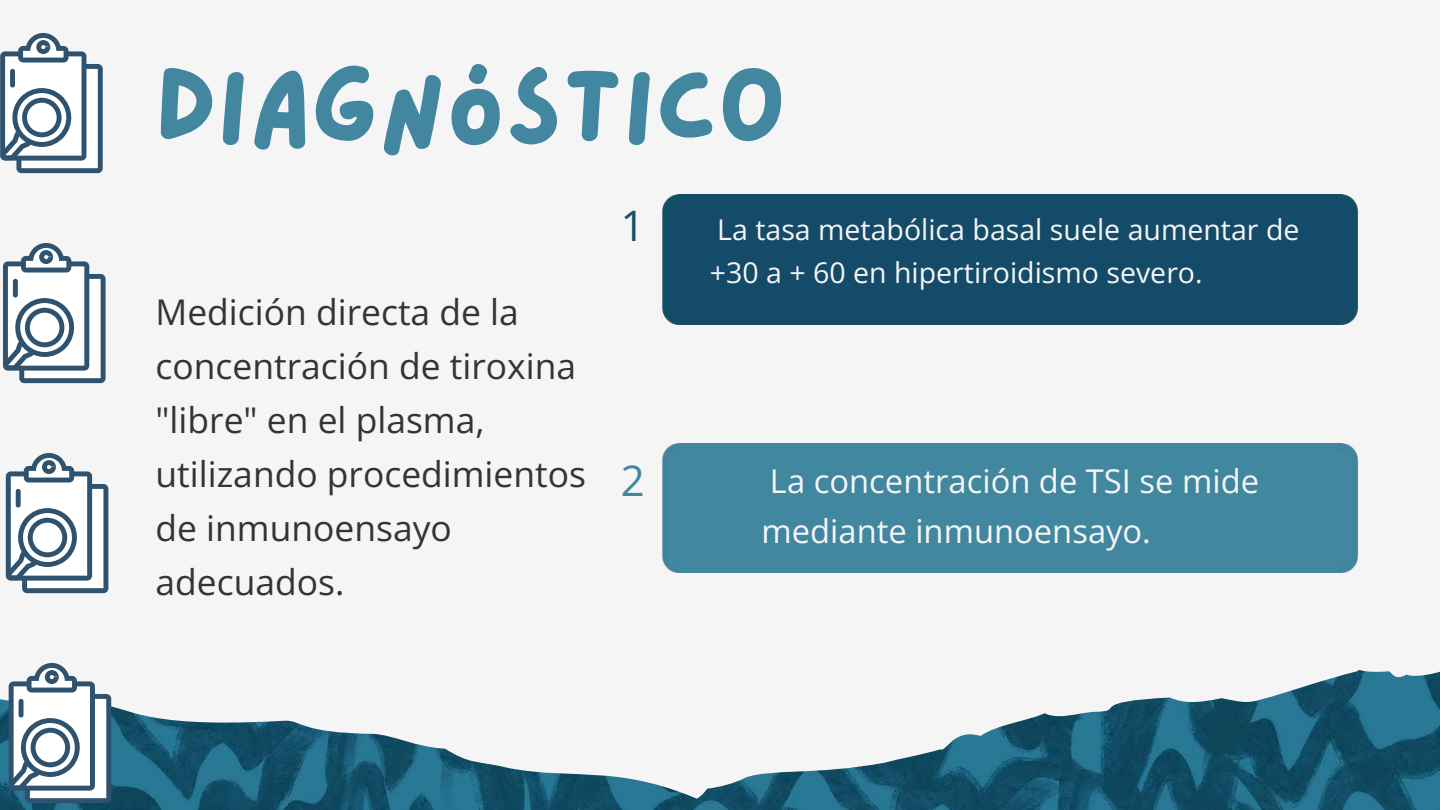
<style>
.page{position:relative;width:1440px;height:810px;background:#f5f5f5}
.page>*{position:absolute;margin:0;border:0;box-sizing:border-box;transform-origin:0 0}
.t1{font:106.3px "Lazydog";color:#42869f}
.t2{font:42px "Open Sans";color:#145068}
.t3{font:42px "Open Sans";color:#42869f}
.t4{font:35.4px/54px "Open Sans";color:#343434}
.t5{font:32.8px/49.5px "Open Sans";color:#f5f5f5}
.t6{font:28.5px/43.5px "Open Sans";color:#f5f5f5}
</style>
<div class="page">
<img style="left:0;top:699px;width:672px;height:111px">
<img style="left:672px;top:670px;width:768px;height:140px">
<svg style="left:0;top:33px;width:103px;height:140px"></svg>
<div style="left:10px;top:69px;width:5px;height:19px;background:#2f536e;border-radius:2px"></div>
<svg style="left:3px;top:243px;width:103px;height:140px"></svg>
<div style="left:13px;top:279px;width:5px;height:19px;background:#2f536e;border-radius:2px"></div>
<svg style="left:6px;top:453px;width:102px;height:140px"></svg>
<div style="left:16px;top:489px;width:5px;height:19px;background:#2f536e;border-radius:2px"></div>
<svg style="left:9px;top:663px;width:102px;height:140px"></svg>
<div style="left:19px;top:699px;width:5px;height:19px;background:#2f536e;border-radius:2px"></div>
<div style="left:662px;top:195px;width:697px;height:130px;background:#144b69"></div>
<div style="left:662px;top:443px;width:697px;height:130px;background:#4187a0"></div>
<h1 class="t1" style="left:156px;top:55px;width:632px">DIAGNÓSTICO</h1>
<p class="t4" style="left:156px;top:284px;width:432px">Medición directa de la concentración de tiroxina "libre" en el plasma, utilizando procedimientos de inmunoensayo adecuados.</p>
<p class="t2" style="left:621px;top:196px;width:25px">1</p>
<p class="t3" style="left:621px;top:451px;width:25px">2</p>
<p class="t6" style="left:710px;top:207px;width:591px">La tasa metabólica basal suele aumentar de +30 a + 60 en hipertiroidismo severo.</p>
<p class="t5" style="left:761px;top:456px;width:499px">La concentración de TSI se mide mediante inmunoensayo.</p>
</div>
